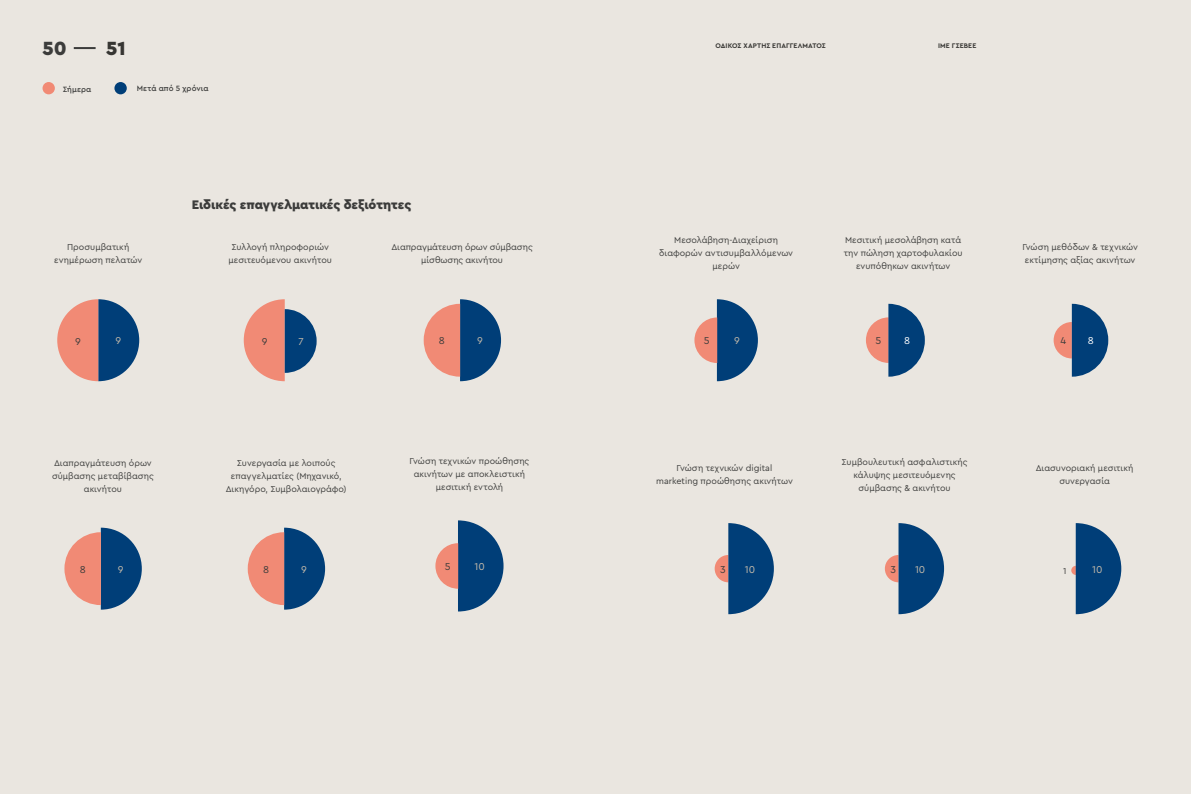
<style>
.page{position:relative;width:1191px;height:794px;background:#eae6e0}
.page>*{position:absolute;margin:0;border:0;box-sizing:border-box;transform-origin:0 0}
.t1{font:900 20px "Cera Pro";color:#3c3c3b}
.t2{font:900 13px "Cera Pro";letter-spacing:-.005em;color:#3c3c3b}
.t3{font:10.4px "Cera Pro";letter-spacing:-.01em;color:#c6bbaa}
.t4{font:10.4px "Cera Pro";color:#3c3c3b}
.t5{font:9px/13px "Cera Pro";color:#3c3c3b;text-align:center}
.t6{font:500 8px "Cera Pro";letter-spacing:.01em;color:#3c3c3b}
.t7{font:700 7px "Cera Pro";letter-spacing:.015em;color:#3c3c3b}
</style>
<div class="page">
<hr style="left:74px;top:47px;width:22px;height:2px;background:#3c3c3b">
<div style="left:43px;top:82px;width:12px;height:12px;background:#f18a75;border-radius:50%"></div>
<div style="left:114px;top:82px;width:13px;height:12px;background:#003e78;border-radius:50%"></div>
<svg style="left:57px;top:299px;width:82px;height:82px"></svg>
<svg style="left:244px;top:299px;width:73px;height:82px"></svg>
<svg style="left:424px;top:299px;width:77px;height:82px"></svg>
<svg style="left:64px;top:527px;width:78px;height:82px"></svg>
<svg style="left:248px;top:527px;width:77px;height:82px"></svg>
<svg style="left:435px;top:520px;width:68px;height:91px"></svg>
<svg style="left:694px;top:299px;width:64px;height:82px"></svg>
<svg style="left:714px;top:523px;width:60px;height:91px"></svg>
<svg style="left:885px;top:523px;width:59px;height:91px"></svg>
<svg style="left:1071px;top:523px;width:50px;height:91px"></svg>
<svg style="left:866px;top:304px;width:59px;height:73px"></svg>
<svg style="left:1053px;top:304px;width:55px;height:73px"></svg>
<h1 class="t1" style="left:43px;top:35px;width:26px">50</h1>
<h1 class="t1" style="left:106px;top:35px;width:21px">51</h1>
<p class="t6" style="left:63px;top:84px;width:30px">Σήμερα</p>
<p class="t6" style="left:137px;top:83px;width:73px">Μετά από 5 χρόνια</p>
<h2 class="t2" style="left:192px;top:196px;width:221px">Ειδικές επαγγελματικές δεξιότητες</h2>
<p class="t7" style="left:715px;top:41px;width:112px">ΟΔΙΚΟΣ ΧΑΡΤΗΣ ΕΠΑΓΓΕΛΜΑΤΟΣ</p>
<p class="t7" style="left:938px;top:41px;width:40px">ΙΜΕ ΓΣΕΒΕΕ</p>
<p class="t5" style="left:659px;top:233px;width:135px">Μεσολάβηση-Διαχείριση διαφορών αντισυμβαλλόμενων μερών</p>
<p class="t5" style="left:843px;top:233px;width:120px">Μεσιτική μεσολάβηση κατά την πώληση χαρτοφυλακίου ενυπόθηκων ακινήτων</p>
<p class="t5" style="left:54px;top:240px;width:90px">Προσυμβατική ενημέρωση πελατών</p>
<p class="t5" style="left:228px;top:240px;width:105px">Συλλογή πληροφοριών μεσιτευόμενου ακινήτου</p>
<p class="t5" style="left:1022px;top:240px;width:117px;text-align:left">Γνώση μεθόδων &amp; τεχνικών εκτίμησης αξίας ακινήτων</p>
<p class="t5" style="left:391px;top:240px;width:143px">Διαπραγμάτευση όρων σύμβασης μίσθωσης ακινήτου</p>
<p class="t4" style="left:75px;top:334px;width:7px">9</p>
<p class="t3" style="left:115px;top:334px;width:7px">9</p>
<p class="t4" style="left:262px;top:334px;width:7px">9</p>
<p class="t3" style="left:298px;top:335px;width:7px">7</p>
<p class="t4" style="left:439px;top:334px;width:8px">8</p>
<p class="t3" style="left:477px;top:334px;width:7px">9</p>
<p class="t4" style="left:704px;top:334px;width:7px">5</p>
<p class="t3" style="left:734px;top:334px;width:7px">9</p>
<p class="t4" style="left:875px;top:334px;width:7px">5</p>
<p class="t4" style="left:1060px;top:334px;width:7px">4</p>
<p class="t5" style="left:52px;top:456px;width:103px">Διαπραγμάτευση όρων σύμβασης μεταβίβασης ακινήτου</p>
<p class="t5" style="left:226px;top:456px;width:122px">Συνεργασία με λοιπούς επαγγελματίες (Μηχανικό,<br>Δικηγόρο, Συμβολαιογράφο)</p>
<p class="t5" style="left:410px;top:454px;width:121px">Γνώση τεχνικών προώθησης ακινήτων με αποκλειστική μεσιτική εντολή</p>
<p class="t5" style="left:656px;top:461px;width:138px">Γνώση τεχνικών digital marketing προώθησης ακινήτων</p>
<p class="t5" style="left:841px;top:455px;width:127px">Συμβουλευτική ασφαλιστικής κάλυψης μεσιτευόμενης σύμβασης &amp; ακινήτου</p>
<p class="t5" style="left:1035px;top:461px;width:99px">Διασυνοριακή μεσιτική συνεργασία</p>
<p class="t4" style="left:80px;top:562px;width:8px">8</p>
<p class="t3" style="left:118px;top:562px;width:7px">9</p>
<p class="t4" style="left:263px;top:562px;width:8px">8</p>
<p class="t3" style="left:301px;top:562px;width:7px">9</p>
<p class="t4" style="left:445px;top:560px;width:7px">5</p>
<p class="t3" style="left:474px;top:560px;width:12px">10</p>
<p class="t4" style="left:720px;top:562px;width:7px">3</p>
<p class="t3" style="left:745px;top:562px;width:12px">10</p>
<p class="t4" style="left:890px;top:562px;width:7px">3</p>
<p class="t3" style="left:915px;top:562px;width:12px">10</p>
<p class="t5" style="left:1063px;top:564px;width:5px">1</p>
<p class="t3" style="left:1092px;top:562px;width:12px">10</p>
</div>
